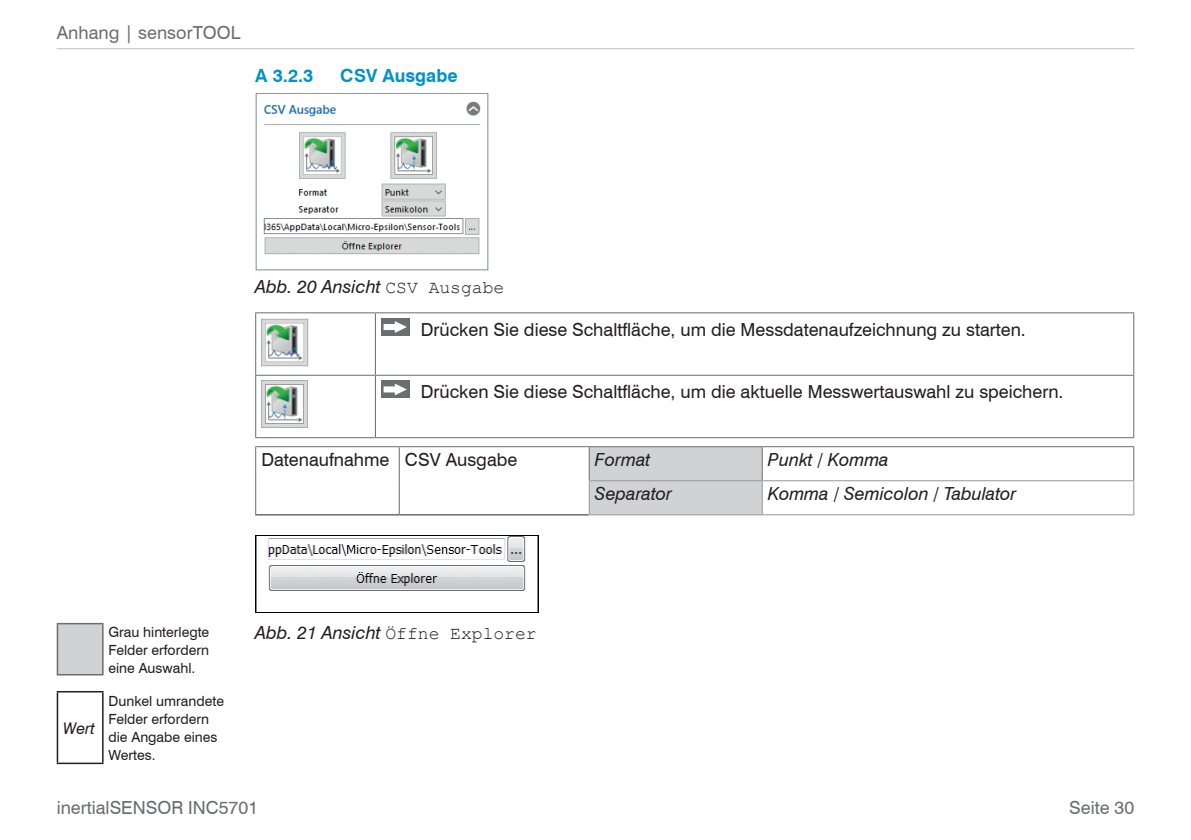
<style>
.page{position:relative;width:1191px;height:840px;background:#fff}
.page>*{position:absolute;margin:0;border:0;box-sizing:border-box;transform-origin:0 0}
.Handlungsaufforderung{font:18px "Swiss 721 BT";color:#231f20}
.Fließtext{font:italic 18px "Swiss 721 BT";color:#231f20}
.t1{font:18px "Swiss 721 BT";color:#6c6d70}
.Fließtext-2{font:18px "Swiss 721 BT";color:#231f20}
.t2{font:700 18px "Swiss 721 BT";color:#0092c8}
.Fließtext-3{font:italic 16px "Swiss 721 BT";color:#231f20}
.Fließtext-4{font:14px/18px "Swiss 721 BT";color:#231f20}
.s1{font-family:"Courier New";font-style:normal}
</style>
<div class="page">
<hr style="left:57px;top:48px;width:1077px;height:1px;background:#bebfc2">
<img style="left:255px;top:93px;width:234px;height:178px">
<hr style="left:255px;top:312px;width:120px;height:1px;background:#6c6d70">
<hr style="left:255px;top:313px;width:1px;height:61px;background:#6c6d70">
<hr style="left:255px;top:374px;width:120px;height:1px;background:#6c6d70">
<hr style="left:255px;top:375px;width:1px;height:62px;background:#6c6d70">
<hr style="left:255px;top:437px;width:120px;height:1px;background:#6c6d70">
<hr style="left:375px;top:312px;width:759px;height:1px;background:#6c6d70">
<hr style="left:375px;top:313px;width:1px;height:61px;background:#6c6d70">
<hr style="left:1133px;top:313px;width:1px;height:61px;background:#6c6d70">
<hr style="left:375px;top:374px;width:759px;height:1px;background:#6c6d70">
<hr style="left:375px;top:375px;width:1px;height:62px;background:#6c6d70">
<hr style="left:1133px;top:375px;width:1px;height:62px;background:#6c6d70">
<hr style="left:375px;top:437px;width:759px;height:1px;background:#6c6d70">
<img style="left:261px;top:318px;width:47px;height:48px">
<div style="left:381px;top:318px;width:28px;height:17px;background:#6c6d70"></div>
<svg style="left:383px;top:321px;width:24px;height:12px"></svg>
<img style="left:261px;top:381px;width:47px;height:46px">
<div style="left:381px;top:381px;width:28px;height:17px;background:#6c6d70"></div>
<svg style="left:383px;top:383px;width:24px;height:12px"></svg>
<div style="left:590px;top:447px;width:171px;height:67px;background:#d1d2d4"></div>
<hr style="left:255px;top:446px;width:144px;height:1px;background:#6c6d70">
<hr style="left:255px;top:447px;width:1px;height:33px;background:#6c6d70">
<hr style="left:589px;top:446px;width:173px;height:1px;background:#6c6d70">
<hr style="left:762px;top:446px;width:372px;height:1px;background:#6c6d70">
<hr style="left:761px;top:447px;width:1px;height:33px;background:#6c6d70">
<hr style="left:1133px;top:447px;width:1px;height:33px;background:#6c6d70">
<hr style="left:255px;top:480px;width:1px;height:33px;background:#6c6d70">
<hr style="left:255px;top:513px;width:144px;height:2px;background:#6c6d70">
<hr style="left:399px;top:513px;width:190px;height:2px;background:#6c6d70">
<hr style="left:399px;top:446px;width:190px;height:1px;background:#6c6d70">
<hr style="left:399px;top:447px;width:1px;height:33px;background:#6c6d70">
<hr style="left:589px;top:447px;width:1px;height:33px;background:#6c6d70">
<hr style="left:399px;top:480px;width:1px;height:33px;background:#6c6d70">
<hr style="left:589px;top:481px;width:1px;height:33px;background:#95979a">
<hr style="left:589px;top:480px;width:173px;height:1px;background:#95979a">
<hr style="left:762px;top:480px;width:372px;height:1px;background:#95979a">
<hr style="left:761px;top:481px;width:1px;height:33px;background:#95979a">
<hr style="left:1133px;top:481px;width:1px;height:33px;background:#95979a">
<hr style="left:589px;top:514px;width:173px;height:1px;background:#95979a">
<hr style="left:762px;top:514px;width:372px;height:1px;background:#95979a">
<img style="left:255px;top:535px;width:284px;height:77px">
<div style="left:57px;top:623px;width:46px;height:51px;background:#d1d2d4"></div>
<hr style="left:57px;top:622px;width:47px;height:2px;background:#6c6d70">
<hr style="left:57px;top:624px;width:1px;height:49px;background:#6c6d70">
<hr style="left:102px;top:624px;width:2px;height:49px;background:#6c6d70">
<hr style="left:57px;top:673px;width:47px;height:2px;background:#6c6d70">
<hr style="left:57px;top:690px;width:47px;height:2px;background:#231f20">
<hr style="left:57px;top:692px;width:1px;height:70px;background:#231f20">
<hr style="left:102px;top:692px;width:2px;height:70px;background:#231f20">
<hr style="left:57px;top:762px;width:47px;height:1px;background:#231f20">
<p class="t1" style="left:57px;top:22px;width:185px">Anhang | sensorTOOL</p>
<p class="t2" style="left:255px;top:64px;width:60px">A 3.2.3</p>
<p class="t2" style="left:340px;top:64px;width:119px">CSV Ausgabe</p>
<p class="Fließtext" style="left:255px;top:275px;width:251px">Abb. 20 Ansicht <span class="s1">CSV Ausgabe</span></p>
<p class="Handlungsaufforderung" style="left:421px;top:318px;width:606px">Drücken Sie diese Schaltfläche, um die Messdatenaufzeichnung zu starten.</p>
<p class="Handlungsaufforderung" style="left:421px;top:380px;width:644px">Drücken Sie diese Schaltfläche, um die aktuelle Messwertauswahl zu speichern.</p>
<p class="Fließtext-2" style="left:261px;top:448px;width:129px">Datenaufnahme</p>
<p class="Fließtext-2" style="left:405px;top:448px;width:114px">CSV Ausgabe</p>
<p class="Fließtext" style="left:595px;top:448px;width:57px">Format</p>
<p class="Fließtext" style="left:768px;top:448px;width:122px">Punkt / Komma</p>
<p class="Fließtext" style="left:595px;top:482px;width:79px">Separator</p>
<p class="Fließtext" style="left:768px;top:482px;width:250px">Komma / Semicolon / Tabulator</p>
<p class="Fließtext-3" style="left:63px;top:717px;width:33px">Wert</p>
<p class="Fließtext-4" style="left:108px;top:622px;width:102px">Grau hinterlegte</p>
<p class="Fließtext" style="left:255px;top:621px;width:283px">Abb. 21 Ansicht <span class="s1">Öffne Explorer</span></p>
<p class="Fließtext-4" style="left:108px;top:640px;width:102px">Felder erfordern eine Auswahl.</p>
<p class="Fließtext-4" style="left:108px;top:691px;width:117px">Dunkel umrandete<br>Felder erfordern die Angabe eines<br>Wertes.</p>
<p class="t1" style="left:57px;top:796px;width:203px">inertialSENSOR INC5701</p>
<p class="t1" style="left:1069px;top:796px;width:67px">Seite 30</p>
</div>
